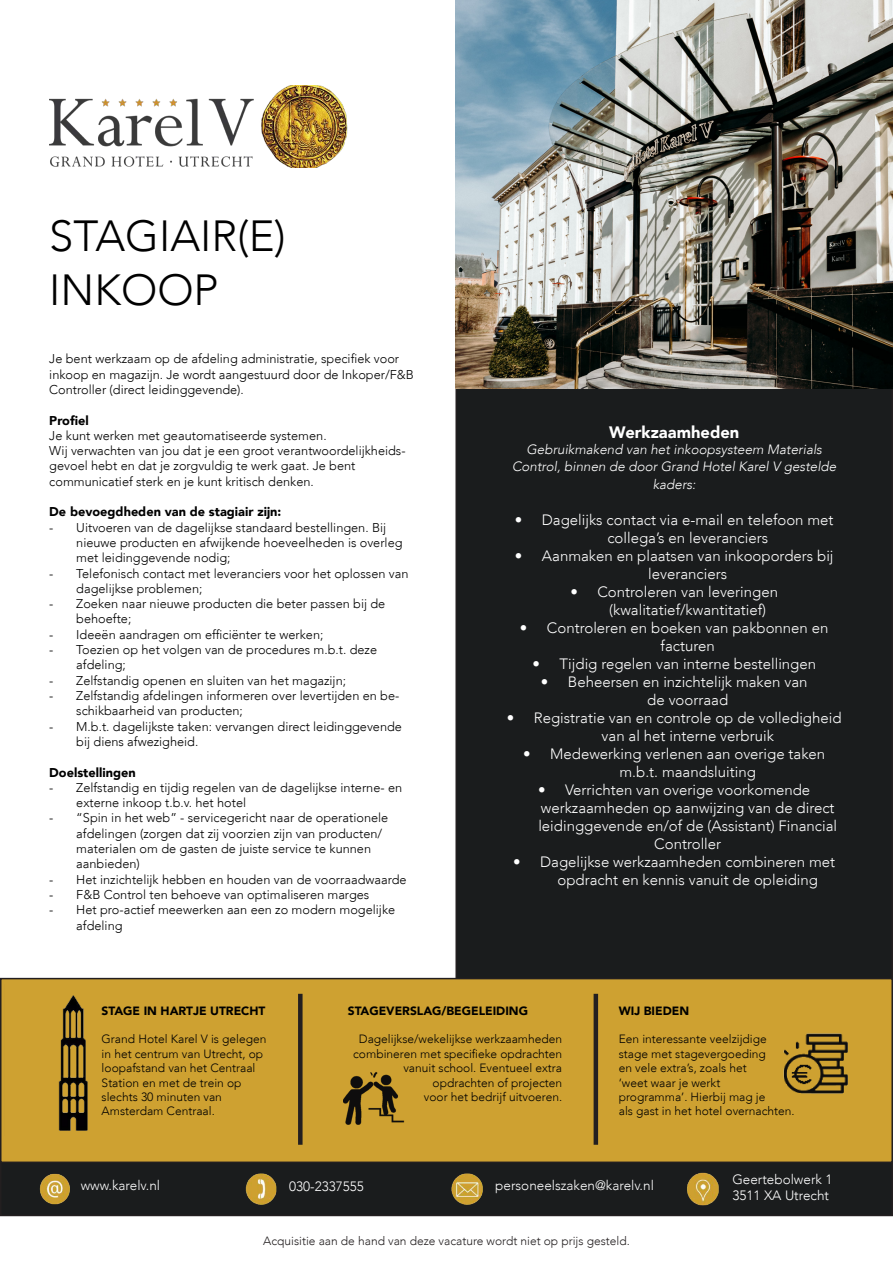
<style>
.page{position:relative;width:893px;height:1263px;background:#fff}
.page>*{position:absolute;margin:0;border:0;box-sizing:border-box;transform-origin:0 0}
.t1{font:300 43.5px/54px "Avenir LT";color:#000}
.t2{font:900 16.5px "Avenir";color:#fff}
.t3{font:300 15px/18px "Avenir LT";color:#fff}
.t4{font:italic 300 13.5px/16.2px "Avenir LT";color:#fff;text-align:center}
.t5{font:300 13.5px/16.2px "Avenir";color:#fff}
.t6{font:300 12.75px/15.3px "Avenir LT";color:#000}
.t7{font:900 12.75px "Avenir";color:#000}
.t8{font:300 12px/14.4px "Avenir LT";color:#000}
.t9{font:300 12px "Avenir";color:#231f20}
.t10{font:900 12px "Avenir";color:#000}
</style>
<div class="page">
<div style="left:1px;top:1125px;width:891px;height:90px;background:#1a1c1d"></div>
<div style="left:0;top:1125px;width:893px;height:91px;border:2px solid #231f20"></div>
<div style="left:456px;top:371px;width:436px;height:622px;background:#1a1c1d"></div>
<div style="left:1px;top:978px;width:891px;height:184px;background:#cea131"></div>
<div style="left:0;top:978px;width:893px;height:185px;border:2px solid #231f20"></div>
<img style="left:455px;top:0;width:438px;height:388px">
<div style="left:298px;top:994px;width:5px;height:151px;background:#231f20"></div>
<hr style="left:594px;top:994px;width:4px;height:151px;background:#231f20">
<img style="left:49px;top:85px;width:299px;height:82px">
<img style="left:58px;top:995px;width:30px;height:136px">
<img style="left:39px;top:1173px;width:31px;height:32px">
<img style="left:687px;top:1172px;width:32px;height:34px">
<img style="left:451px;top:1173px;width:32px;height:32px">
<img style="left:245px;top:1173px;width:32px;height:32px">
<img style="left:343px;top:1072px;width:62px;height:53px">
<img style="left:783px;top:1033px;width:65px;height:61px">
<h1 class="t1" style="left:49px;top:212px;width:238px">STAGIAIR(E)<br>INKOOP</h1>
<p class="t6" style="left:49px;top:351px;width:366px">Je bent werkzaam op de afdeling administratie, specifiek voor inkoop en magazijn. Je wordt aangestuurd door de Inkoper/F&amp;B<br>Controller (direct leidinggevende).</p>
<p class="t7" style="left:49px;top:409px;width:41px">Profiel</p>
<p class="t6" style="left:49px;top:429px;width:358px">Je kunt werken met geautomatiseerde systemen.<br>Wij verwachten van jou dat je een groot verantwoordelijkheids&shy;gevoel hebt en dat je zorgvuldig te werk gaat. Je bent communicatief sterk en je kunt kritisch denken.</p>
<p class="t7" style="left:49px;top:501px;width:234px">De bevoegdheden van de stagiair zijn:</p>
<p class="t6" style="left:76px;top:521px;width:328px;text-indent:-27px">- Uitvoeren van de dagelijkse standaard bestellingen. Bij nieuwe producten en afwijkende hoeveelheden is overleg met leidinggevende nodig;</p>
<p class="t6" style="left:76px;top:566px;width:334px;text-indent:-27px">- Telefonisch contact met leveranciers voor het oplossen van dagelijkse problemen;</p>
<p class="t6" style="left:76px;top:597px;width:310px;text-indent:-27px">- Zoeken naar nieuwe producten die beter passen bij de behoefte;</p>
<p class="t6" style="left:49px;top:628px;width:276px">- Ideeën aandragen om efficiënter te werken;</p>
<p class="t6" style="left:76px;top:643px;width:302px;text-indent:-27px">- Toezien op het volgen van de procedures m.b.t. deze afdeling;</p>
<p class="t6" style="left:49px;top:674px;width:298px">- Zelfstandig openen en sluiten van het magazijn;</p>
<p class="t6" style="left:76px;top:689px;width:325px;text-indent:-27px">- Zelfstandig afdelingen informeren over levertijden en be&shy;schikbaarheid van producten;</p>
<p class="t6" style="left:76px;top:719px;width:327px;text-indent:-27px">- M.b.t. dagelijkste taken: vervangen direct leidinggevende bij diens afwezigheid.</p>
<p class="t7" style="left:49px;top:761px;width:88px">Doelstellingen</p>
<p class="t6" style="left:76px;top:781px;width:327px;text-indent:-27px">- Zelfstandig en tijdig regelen van de dagelijkse interne- en externe inkoop t.b.v. het hotel</p>
<p class="t6" style="left:76px;top:811px;width:314px;text-indent:-27px">- “Spin in het web” - servicegericht naar de operationele afdelingen (zorgen dat zij voorzien zijn van producten/ materialen om de gasten de juiste service te kunnen aanbieden)</p>
<p class="t6" style="left:49px;top:872px;width:359px">- Het inzichtelijk hebben en houden van de voorraadwaarde</p>
<p class="t6" style="left:49px;top:888px;width:321px">- F&amp;B Control ten behoeve van optimaliseren marges</p>
<p class="t6" style="left:76px;top:903px;width:320px;text-indent:-27px">- Het pro-actief meewerken aan een zo modern mogelijke afdeling</p>
<p class="t2" style="left:609px;top:418px;width:132px">Werkzaamheden</p>
<p class="t4" style="left:512px;top:443px;width:326px">Gebruikmakend van het inkoopsysteem Materials<br>Control, binnen de door Grand Hotel Karel V gestelde</p>
<p class="t4" style="left:653px;top:477px;width:45px">kaders:</p>
<p class="t3" style="left:607px;top:512px;width:228px;text-indent:-93px">• Dagelijks contact via e-mail en telefoon met collega’s en leveranciers</p>
<p class="t3" style="left:648px;top:548px;width:187px;text-indent:-133px">• Aanmaken en plaatsen van inkooporders bij leveranciers</p>
<p class="t3" style="left:609px;top:584px;width:170px;text-indent:-39px">• Controleren van leveringen (kwalitatief/kwantitatief)</p>
<p class="t3" style="left:661px;top:620px;width:169px;text-indent:-141px">• Controleren en boeken van pakbonnen en facturen</p>
<p class="t3" style="left:532px;top:656px;width:285px">• Tijdig regelen van interne bestellingen</p>
<p class="t3" style="left:647px;top:674px;width:162px;text-indent:-106px">• Beheersen en inzichtelijk maken van de voorraad</p>
<p class="t3" style="left:602px;top:710px;width:241px;text-indent:-95px">• Registratie van en controle op de volledigheid van al het interne verbruik</p>
<p class="t3" style="left:619px;top:746px;width:207px;text-indent:-96px">• Medewerking verlenen aan overige taken m.b.t. maandsluiting</p>
<p class="t3" style="left:538px;top:782px;width:274px">• Verrichten van overige voorkomende</p>
<p class="t3" style="left:541px;top:798px;width:295px">werkzaamheden op aanwijzing van de direct</p>
<p class="t3" style="left:538px;top:816px;width:300px">leidinggevende en/of de (Assistant) Financial</p>
<p class="t3" style="left:654px;top:836px;width:68px">Controller</p>
<p class="t3" style="left:558px;top:854px;width:279px;text-indent:-44px">• Dagelijkse werkzaamheden combineren met opdracht en kennis vanuit de opleiding</p>
<p class="t10" style="left:102px;top:1000px;width:165px">STAGE IN HARTJE UTRECHT</p>
<p class="t8" style="left:102px;top:1033px;width:166px">Grand Hotel Karel V is gelegen in het centrum van Utrecht, op loopafstand van het Centraal<br>Station en met de trein op slechts 30 minuten van<br>Amsterdam Centraal.</p>
<p class="t10" style="left:348px;top:1000px;width:182px">STAGEVERSLAG/BEGELEIDING</p>
<p class="t8" style="left:353px;top:1032px;width:210px;text-align:right">Dagelijkse/wekelijkse werkzaamheden combineren met specifieke opdrachten vanuit school. Eventueel extra opdrachten of projecten<br>voor het bedrijf uitvoeren.</p>
<p class="t10" style="left:619px;top:1000px;width:72px">WIJ BIEDEN</p>
<p class="t8" style="left:619px;top:1032px;width:177px">Een interessante veelzijdige stage met stagevergoeding<br>en vele extra’s, zoals het<br>‘weet waar je werkt<br>programma’. Hierbij mag je<br>als gast in het hotel overnachten.</p>
<p class="t5" style="left:81px;top:1179px;width:81px">www.karelv.nl</p>
<p class="t5" style="left:289px;top:1180px;width:76px">030-2337555</p>
<p class="t5" style="left:495px;top:1179px;width:160px">personeelszaken@karelv.nl</p>
<p class="t9" style="left:263px;top:1235px;width:368px">Acquisitie aan de hand van deze vacature wordt niet op prijs gesteld.</p>
<p class="t5" style="left:732px;top:1172px;width:102px">Geertebolwerk 1<br>3511 XA Utrecht</p>
</div>
